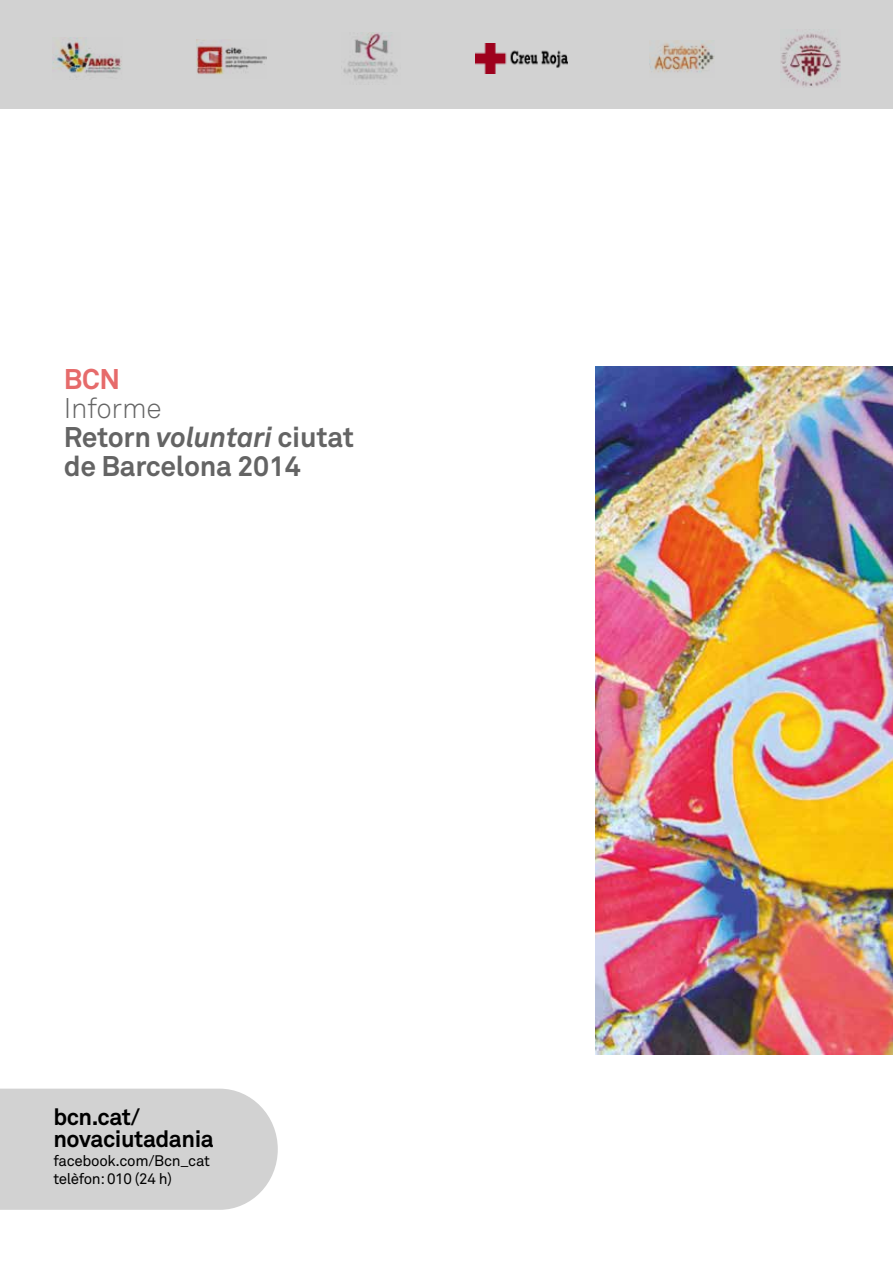
<style>
.page{position:relative;width:893px;height:1263px;background:#fff}
.page>*{position:absolute;margin:0;border:0;box-sizing:border-box;transform-origin:0 0}
.t1{font:700 28.2px/29.1px "Akkurat Pro";letter-spacing:-.01em;color:#646464}
.t2{font:28.2px "Akkurat Light Pro";letter-spacing:-.01em;color:#646464}
.t3{font:700 28.2px "Akkurat Pro";color:#e66b6b}
.t4{font:700 23.1px/22px "Akkurat Pro";letter-spacing:-.02em;color:#000}
.t5{font:15.15px/18.3px "Akkurat";letter-spacing:-.02em;color:#000}
.s1{font-style:italic}
</style>
<div class="page">
<div style="left:0;top:1089px;width:278px;height:121px;background:#d2d2d2"></div>
<img style="left:595px;top:367px;width:298px;height:687px">
<div style="left:0;top:0;width:893px;height:108px;background:#d2d2d2"></div>
<img style="left:197px;top:39px;width:70px;height:36px">
<img style="left:52px;top:38px;width:70px;height:35px">
<img style="left:649px;top:40px;width:65px;height:33px">
<img style="left:475px;top:44px;width:92px;height:30px">
<img style="left:343px;top:33px;width:55px;height:47px">
<img style="left:781px;top:33px;width:60px;height:55px">
<h1 class="t3" style="left:64px;top:361px;width:58px">BCN</h1>
<h1 class="t2" style="left:64px;top:391px;width:99px">Informe</h1>
<h1 class="t1" style="left:64px;top:423px;width:292px">Retorn <span class="s1">voluntari</span> ciutat de Barcelona 2014</h1>
<h2 class="t4" style="left:53px;top:1106px;width:162px">bcn.cat/ novaciutadania</h2>
<p class="t5" style="left:53px;top:1151px;width:158px">facebook.com/Bcn_cat telèfon: 010 (24 h)</p>
</div>
